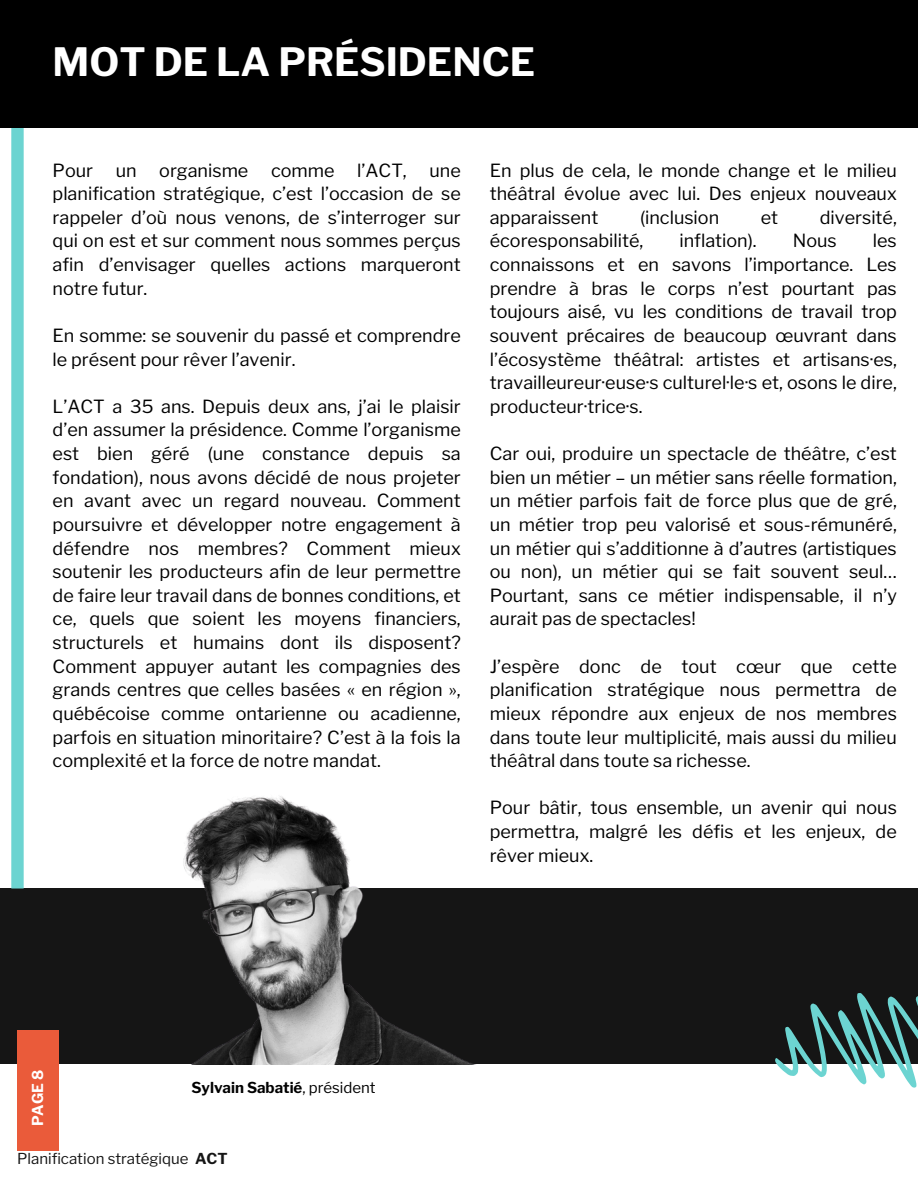
<style>
.page{position:relative;width:918px;height:1188px;background:#fff}
.page>*{position:absolute;margin:0;border:0;box-sizing:border-box;transform-origin:0 0}
.t1{font:700 38.7px "Libre Franklin";color:#fff}
.t2{font:18px/23.7px "Libre Franklin";color:#000;text-align:justify}
.t3{font:15px "Libre Franklin";color:#151515}
.t4{font:700 15px "Libre Franklin";color:#000}
.t5{font:700 15px "Libre Franklin";color:#fff}
.s1{font-weight:700}
.s2{font-weight:400}
</style>
<div class="page">
<div style="left:0;top:0;width:918px;height:128px;background:#000"></div>
<div style="left:0;top:889px;width:918px;height:175px;background:#151515"></div>
<div style="left:11px;top:128px;width:13px;height:761px;background:#6cd4d1"></div>
<div style="left:17px;top:1030px;width:42px;height:121px;background:#ea5b3a"></div>
<img style="left:135px;top:796px;width:355px;height:268px">
<svg style="left:775px;top:993px;width:143px;height:95px"></svg>
<h2 class="t1" style="left:53px;top:38px;width:484px">MOT DE LA PRÉSIDENCE</h2>
<h2 class="t2" style="left:53px;top:158px;width:42px">Pour</h2>
<h2 class="t2" style="left:116px;top:158px;width:22px">un</h2>
<h2 class="t2" style="left:159px;top:158px;width:91px">organisme</h2>
<h2 class="t2" style="left:271px;top:158px;width:65px">comme</h2>
<h2 class="t2" style="left:357px;top:158px;width:51px">l’ACT,</h2>
<h2 class="t2" style="left:53px;top:158px;width:410px;text-indent:377px">une planification stratégique, c’est l’occasion de se rappeler d’où nous venons, de s’interroger sur qui on est et sur comment nous sommes perçus afin d’envisager quelles actions marqueront notre futur.</h2>
<h2 class="t2" style="left:53px;top:324px;width:410px">En somme: se souvenir du passé et comprendre le présent pour rêver l’avenir.</h2>
<h2 class="t2" style="left:53px;top:395px;width:410px">L’ACT a 35 ans. Depuis deux ans, j’ai le plaisir d’en assumer la présidence. Comme l’organisme est bien géré (une constance depuis sa fondation), nous avons décidé de nous projeter en avant avec un regard nouveau. Comment poursuivre et développer notre engagement à défendre nos membres? Comment mieux soutenir les producteurs afin de leur permettre de faire leur travail dans de bonnes conditions, et ce, quels que soient les moyens financiers, structurels et humains dont ils disposent?<br>Comment appuyer autant les compagnies des grands centres que celles basées « en région », québécoise comme ontarienne ou acadienne, parfois en situation minoritaire? C’est à la fois la complexité et la force de notre mandat.</h2>
<h2 class="t2" style="left:490px;top:158px;width:409px">En plus de cela, le monde change et le milieu théâtral évolue avec lui. Des enjeux nouveaux apparaissent</h2>
<h2 class="t2" style="left:640px;top:206px;width:81px">(inclusion</h2>
<h2 class="t2" style="left:761px;top:206px;width:19px">et</h2>
<h2 class="t2" style="left:820px;top:206px;width:79px">diversité,</h2>
<h2 class="t2" style="left:490px;top:229px;width:155px">écoresponsabilité,</h2>
<h2 class="t2" style="left:679px;top:229px;width:79px">inflation).</h2>
<h2 class="t2" style="left:793px;top:229px;width:46px">Nous</h2>
<h2 class="t2" style="left:490px;top:229px;width:409px;text-indent:383px">les connaissons et en savons l’importance. Les prendre à bras le corps n’est pourtant pas toujours aisé, vu les conditions de travail trop souvent précaires de beaucoup œuvrant dans l’écosystème théâtral: artistes et artisans·es, travailleureur·euse·s culturel·le·s et, osons le dire, producteur·trice·s.</h2>
<h2 class="t2" style="left:490px;top:442px;width:409px">Car oui, produire un spectacle de théâtre, c’est bien un métier – un métier sans réelle formation, un métier parfois fait de force plus que de gré, un métier trop peu valorisé et sous-rémunéré, un métier qui s’additionne à d’autres (artistiques ou non), un métier qui se fait souvent seul… Pourtant, sans ce métier indispensable, il n’y aurait pas de spectacles!</h2>
<p class="t2" style="left:490px;top:654px;width:409px">J’espère donc de tout cœur que cette planification stratégique nous permettra de mieux répondre aux enjeux de nos membres dans toute leur multiplicité, mais aussi du milieu théâtral dans toute sa richesse.</p>
<p class="t2" style="left:490px;top:796px;width:409px">Pour bâtir, tous ensemble, un avenir qui nous permettra, malgré les défis et les enjeux, de rêver mieux.</p>
<h4 class="t5" style="left:29px;top:1126px;width:58px;rotate:-90deg">PAGE 8</h4>
<p class="t3" style="left:17px;top:1150px;width:212px">Planification stratégique <span class="s1">ACT</span></p>
<h3 class="t4" style="left:191px;top:1078px;width:186px">Sylvain Sabatié<span class="s2">, président</span></h3>
</div>
